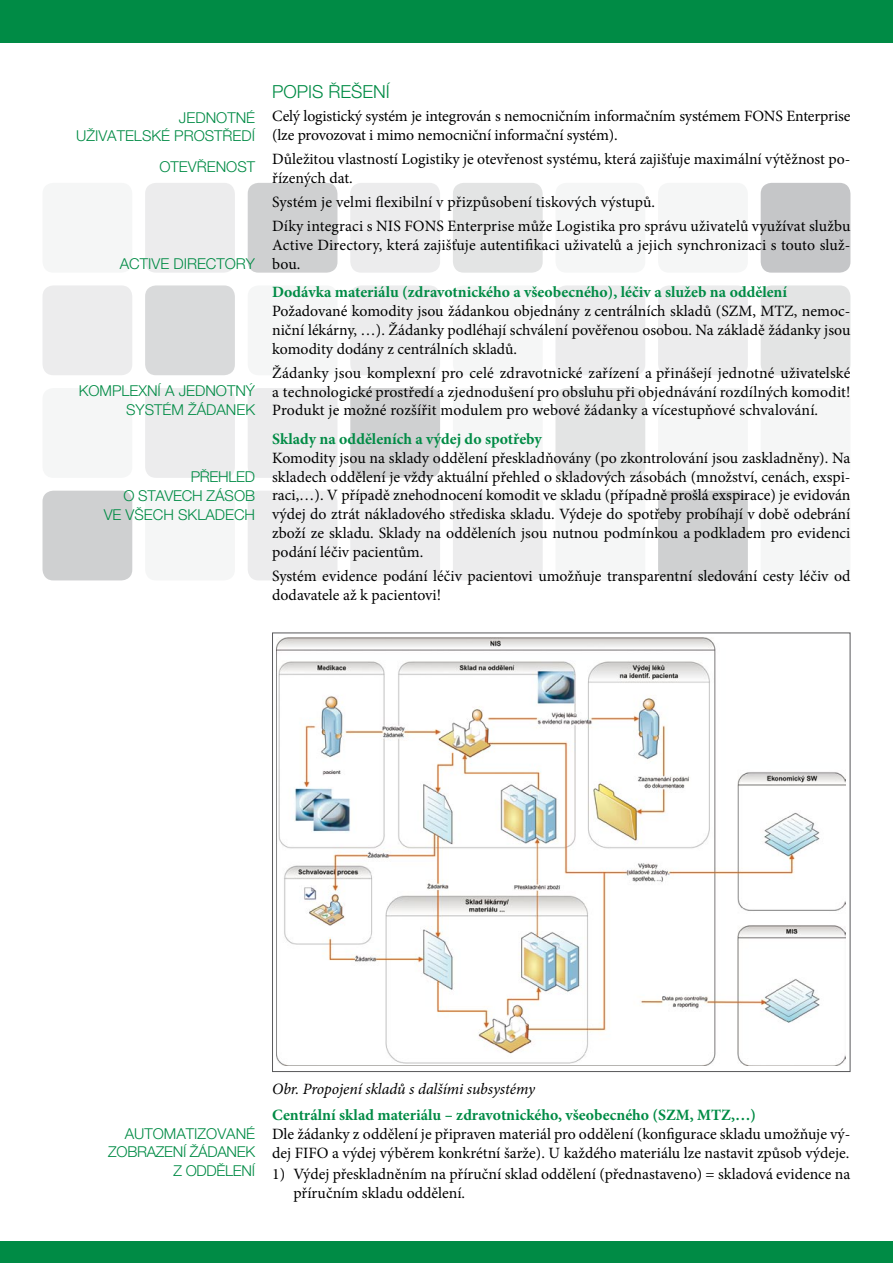
<style>
.page{position:relative;width:893px;height:1263px;background:#fff}
.page>*{position:absolute;margin:0;border:0;box-sizing:border-box;transform-origin:0 0}
.podnadpis{font:300 18px "Helvetica Neue CE";color:#008b45}
.základní_text{font:15.75px/18.9px "Minion Pro";color:#000}
.podnadpis2{font:700 15.75px "Minion Pro";color:#008b45}
.odsazení{font:15.75px/18.9px "Minion Pro";color:#000}
.základní_text-2{font:italic 15.75px "Minion Pro";letter-spacing:-.01em;color:#000}
.anotace{font:300 15px/18.8px "Helvetica Neue CE";color:#008b45;text-align:right}
.anotace-2{font:300 15px/18.8px "Helvetica Neue CE";letter-spacing:-.02em;color:#008b45;text-align:right}
</style>
<div class="page">
<div style="left:350px;top:491px;width:90px;height:89px;background:#ececed;border-radius:11px"></div>
<div style="left:248px;top:388px;width:89px;height:90px;background:#ececed;border-radius:11px"></div>
<div style="left:248px;top:491px;width:89px;height:89px;background:#ececed;border-radius:11px"></div>
<div style="left:350px;top:183px;width:90px;height:90px;background:#ececed;border-radius:11px"></div>
<div style="left:248px;top:183px;width:89px;height:90px;background:#cfd0d1;border-radius:11px"></div>
<div style="left:350px;top:285px;width:90px;height:90px;background:#ececed;border-radius:11px"></div>
<div style="left:248px;top:285px;width:89px;height:90px;background:#f5f6f6;border-radius:11px"></div>
<div style="left:145px;top:285px;width:90px;height:90px;background:#d9dadb;border-radius:11px"></div>
<div style="left:350px;top:388px;width:90px;height:90px;background:#cfd0d1;border-radius:11px"></div>
<div style="left:145px;top:183px;width:90px;height:90px;background:#ececed;border-radius:11px"></div>
<div style="left:43px;top:388px;width:89px;height:90px;background:#f5f6f6;border-radius:11px"></div>
<div style="left:145px;top:491px;width:90px;height:89px;background:#f5f6f6;border-radius:11px"></div>
<div style="left:43px;top:491px;width:89px;height:89px;background:#cfd0d1;border-radius:11px"></div>
<div style="left:43px;top:285px;width:89px;height:90px;background:#ececed;border-radius:11px"></div>
<div style="left:43px;top:183px;width:89px;height:90px;background:#f5f6f6;border-radius:11px"></div>
<div style="left:453px;top:491px;width:90px;height:89px;background:#ececed;border-radius:11px"></div>
<div style="left:453px;top:285px;width:90px;height:90px;background:#f5f6f6;border-radius:11px"></div>
<div style="left:453px;top:388px;width:90px;height:90px;background:#f5f6f6;border-radius:11px"></div>
<div style="left:145px;top:388px;width:90px;height:90px;background:#ececed;border-radius:11px"></div>
<div style="left:453px;top:183px;width:90px;height:90px;background:#e3e4e4;border-radius:11px"></div>
<div style="left:555px;top:491px;width:90px;height:89px;background:#f5f6f6;border-radius:11px"></div>
<div style="left:555px;top:285px;width:90px;height:90px;background:#ececed;border-radius:11px"></div>
<div style="left:555px;top:388px;width:90px;height:90px;background:#e3e4e4;border-radius:11px"></div>
<div style="left:658px;top:491px;width:90px;height:89px;background:#cfd0d1;border-radius:11px"></div>
<div style="left:658px;top:388px;width:90px;height:90px;background:#f5f6f6;border-radius:11px"></div>
<div style="left:761px;top:491px;width:89px;height:89px;background:#f5f6f6;border-radius:11px"></div>
<div style="left:761px;top:388px;width:89px;height:90px;background:#f5f6f6;border-radius:11px"></div>
<div style="left:658px;top:285px;width:90px;height:90px;background:#ececed;border-radius:11px"></div>
<div style="left:761px;top:285px;width:89px;height:90px;background:#e3e4e4;border-radius:11px"></div>
<div style="left:658px;top:183px;width:90px;height:90px;background:#f5f6f6;border-radius:11px"></div>
<div style="left:761px;top:183px;width:89px;height:90px;background:#c5c6c8;border-radius:11px"></div>
<div style="left:555px;top:183px;width:90px;height:90px;background:#f5f6f6;border-radius:11px"></div>
<div style="left:0;top:0;width:893px;height:43px;background:#008b45"></div>
<div style="left:0;top:1242px;width:893px;height:21px;background:#008b45"></div>
<img style="left:277px;top:637px;width:569px;height:429px">
<p class="anotace" style="left:76px;top:108px;width:180px">JEDNOTNÉ<br>UŽIVATELSKÉ PROSTŘEDÍ</p>
<p class="anotace" style="left:160px;top:158px;width:97px">OTEVŘENOST</p>
<p class="anotace" style="left:120px;top:254px;width:137px">ACTIVE DIRECTORY</p>
<p class="anotace" style="left:79px;top:381px;width:178px">KOMPLEXNÍ A J EDNOTNÝ<br>SYSTÉM ŽÁDANEK</p>
<p class="anotace" style="left:104px;top:467px;width:153px">PŘEHLED<br>O STAVECH ZÁSOB<br>VE VŠECH SKLADECH</p>
<p class="podnadpis" style="left:272px;top:81px;width:11px">POPIS</p>
<p class="podnadpis" style="left:328px;top:81px;width:12px">ŘEŠENÍ</p>
<p class="základní_text" style="left:272px;top:107px;width:580px">Celý logistický systém je integrován s nemocničním informačním systémem FONS Enterprise (lze provozovat i mimo nemocniční informační systém).</p>
<p class="základní_text" style="left:272px;top:150px;width:580px">Důležitou vlastností Logistiky je otevřenost systému, která zajišťuje maximální výtěžnost po&shy;řízených dat.</p>
<p class="základní_text" style="left:272px;top:192px;width:384px">Systém je velmi flexibilní v přizpůsobení tiskových výstupů.</p>
<p class="základní_text" style="left:272px;top:216px;width:580px;text-align:justify">Díky integraci s NIS FONS Enterprise může Logistika pro správu uživatelů využívat službu Active Directory, která zajišťuje autentifikaci uživatelů a jejich synchronizaci s touto služ&shy;bou.</p>
<p class="podnadpis2" style="left:272px;top:281px;width:516px">Dodávka materiálu (zdravotnického a všeobecného), léčiv a služeb na oddělení</p>
<p class="základní_text" style="left:272px;top:301px;width:580px;text-align:justify">Požadované komodity jsou žádankou objednány z centrálních skladů (SZM, MTZ, nemoc&shy;niční lékárny, …). Žádanky podléhají schválení pověřenou osobou. Na základě žádanky jsou komodity dodány z centrálních skladů.</p>
<p class="základní_text" style="left:272px;top:363px;width:580px;text-align:justify">Žádanky jsou komplexní pro celé zdravotnické zařízení a přinášejí jednotné uživatelské a technologické prostředí a zjednodušení pro obsluhu při objednávání rozdílných komodit!<br>Produkt je možné rozšířit modulem pro webové žádanky a vícestupňové schvalování.</p>
<p class="podnadpis2" style="left:272px;top:428px;width:271px">Sklady na odděleních a výdej do spotřeby</p>
<p class="základní_text" style="left:272px;top:448px;width:580px;text-align:justify">Komodity jsou na sklady oddělení přeskladňovány (po zkontrolování jsou zaskladněny). Na skladech oddělení je vždy aktuální přehled o skladových zásobách (množství, cenách, exspi&shy;raci,…). V případě znehodnocení komodit ve skladu (případně prošlá exspirace) je evidován výdej do ztrát nákladového střediska skladu. Výdeje do spotřeby probíhají v době odebrání zboží ze skladu. Sklady na odděleních jsou nutnou podmínkou a podkladem pro evidenci podání léčiv pacientům.</p>
<p class="základní_text" style="left:272px;top:567px;width:580px">Systém evidence podání léčiv pacientovi umožňuje transparentní sledování cesty léčiv od dodavatele až k pacientovi!</p>
<p class="anotace-2" style="left:108px;top:1124px;width:148px">AUTOMATIZOVANÉ<br>ZOBRAZENÍ ŽÁDANEK<br>Z ODDĚLENÍ</p>
<p class="základní_text-2" style="left:272px;top:1078px;width:264px">Obr. Propojení skladů s dalšími subsystémy</p>
<p class="podnadpis2" style="left:272px;top:1104px;width:485px">Centrální sklad materiálu – zdravotnického, všeobecného (SZM, MTZ,…)</p>
<p class="základní_text" style="left:272px;top:1125px;width:580px">Dle žádanky z oddělení je připraven materiál pro oddělení (konfigurace skladu umožňuje vý&shy;dej FIFO a výdej výběrem konkrétní šarže). U každého materiálu lze nastavit způsob výdeje.</p>
<p class="odsazení" style="left:293px;top:1165px;width:559px;text-indent:-21px">1) Výdej přeskladněním na příruční sklad oddělení (přednastaveno) = skladová evidence na příručním skladu oddělení.</p>
</div>
